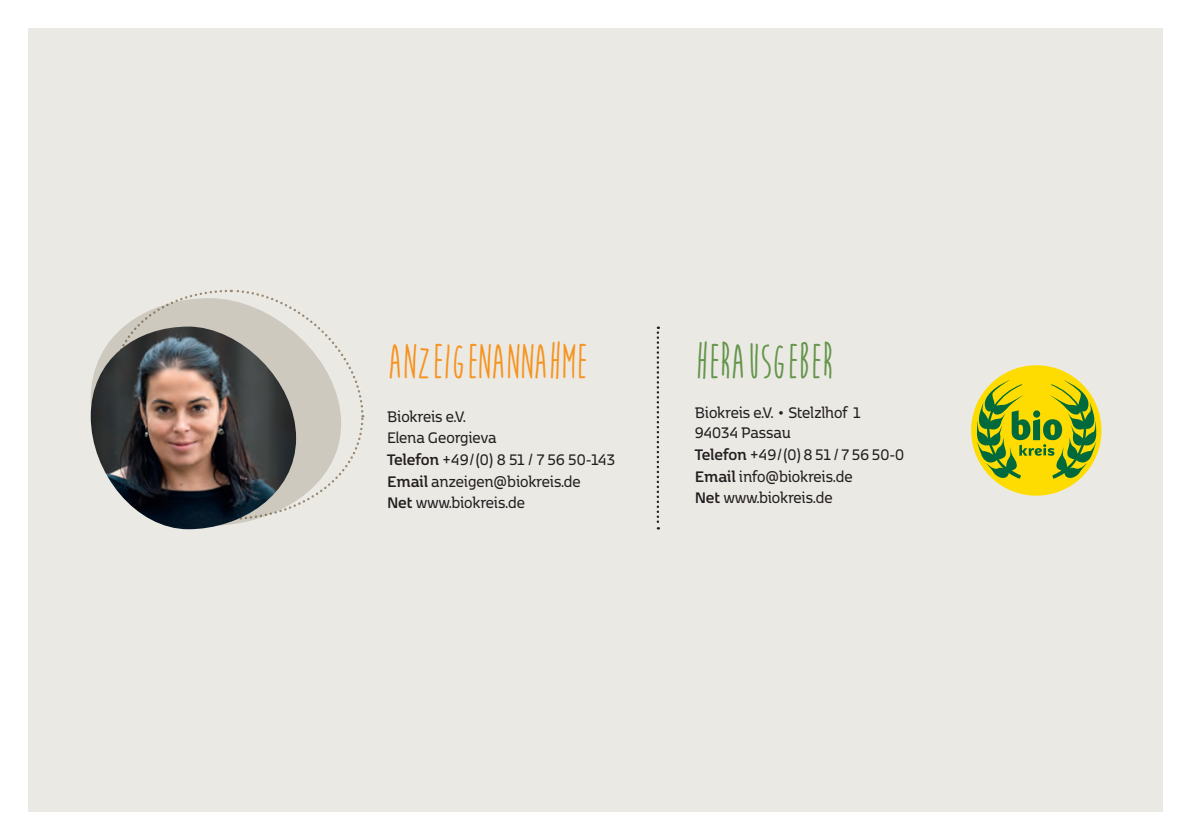
<style>
.page{position:relative;width:1191px;height:840px;background:#fff}
.page>*{position:absolute;margin:0;border:0;box-sizing:border-box;transform-origin:0 0}
.t1{font:700 50px "Moon Flower";color:#f7931d;scale:.85 1}
.t2{font:700 50px "Moon Flower";color:#63954a;scale:.85 1}
.t3{font:600 18px/21.6px "Kobenhavn";color:#231f20;scale:.85 1}
.s1{font-weight:700}
.s2{font-size:30px}
</style>
<div class="page">
<div style="left:28px;top:28px;width:1134px;height:783px;background:#ebe9e4"></div>
<svg style="left:185px;top:289px;width:180px;height:185px"></svg>
<svg style="left:91px;top:298px;width:250px;height:227px;fill:#cec9bf"></svg>
<img style="left:91px;top:326px;width:205px;height:203px;border-radius:94px">
<svg style="left:656px;top:326px;width:3px;height:203px"></svg>
<div style="left:971px;top:365px;width:130px;height:130px;background:#ffdc01;border-radius:50%"></div>
<svg style="left:976px;top:380px;width:121px;height:98px"></svg>
<h1 class="t1" style="left:387px;top:336px;width:239px">ANZEIGENANNAHME</h1>
<p class="t3" style="left:387px;top:404px;width:270px">Biokreis e.V.<br>Elena Georgieva<br><span class="s1">Telefon</span> +49/(0) 8 51 / 7 56 50-143<br><span class="s1">Email</span> anzeigen@biokreis.de<br><span class="s1">Net</span> www.biokreis.de</p>
<h1 class="t2" style="left:694px;top:336px;width:167px">HERAUSGEBER</h1>
<p class="t3" style="left:694px;top:401px;width:248px">Biokreis e.V. <span class="s2">·</span> Stelzlhof 1<br>94034 Passau<br><span class="s1">Telefon</span> +49/(0) 8 51 / 7 56 50-0<br><span class="s1">Email</span> info@biokreis.de<br><span class="s1">Net</span> www.biokreis.de</p>
</div>
